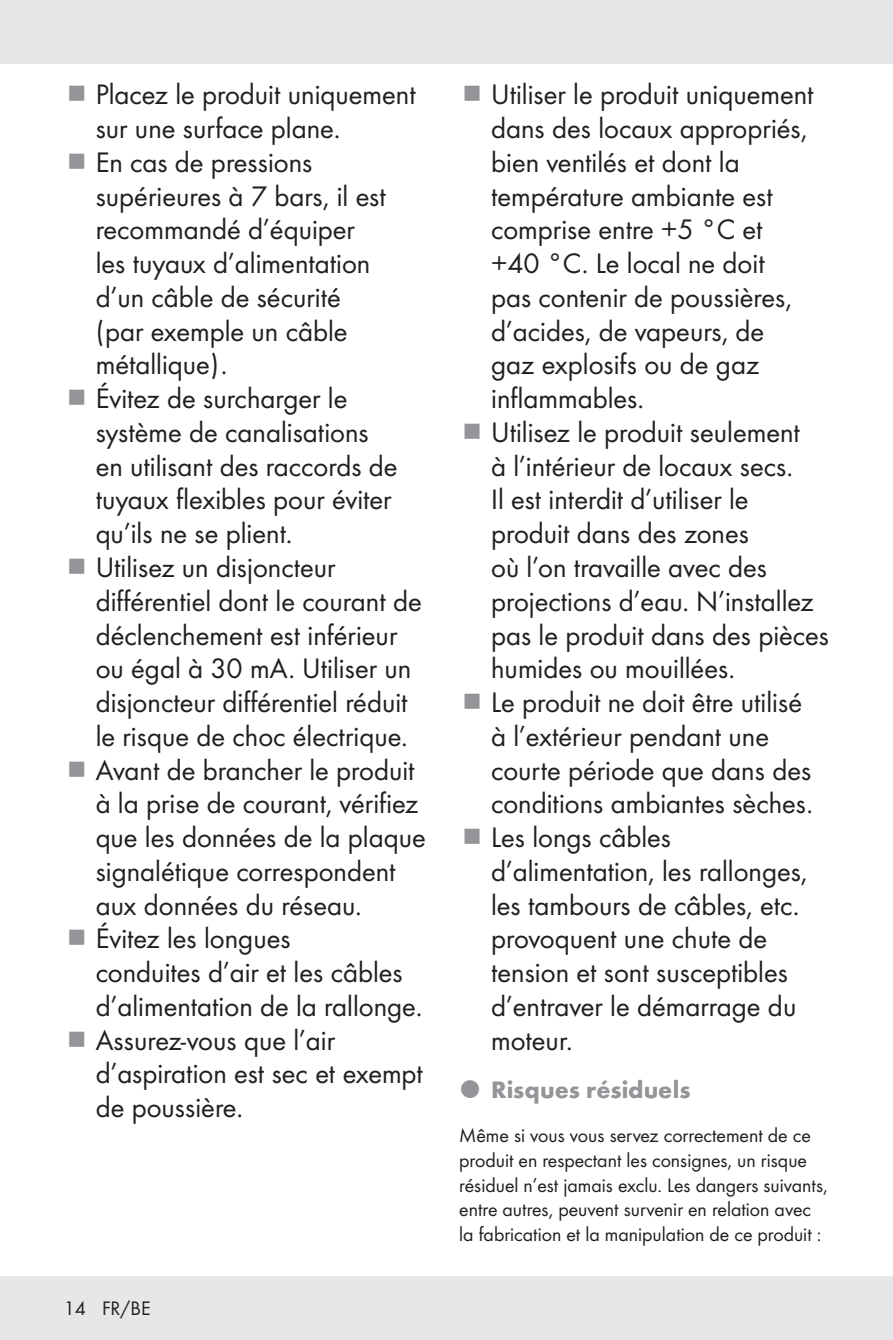
<style>
.page{position:relative;width:893px;height:1340px;background:#fff}
.page>*{position:absolute;margin:0;border:0;box-sizing:border-box;transform-origin:0 0}
.t1{font:29.25px/33.8px "Futura Boo";color:#231f20}
.t2{font:700 24.75px "Futura";color:#939598}
.Body_SB{font:20.25px/24.8px "Futura Boo";color:#231f20}
</style>
<div class="page">
<div style="left:0;top:1276px;width:893px;height:63px;background:#e6e7e9"></div>
<div style="left:0;top:0;width:893px;height:64px;background:#e6e7e9"></div>
<p class="t1" style="left:96px;top:76px;width:322px">Placez le produit uniquement sur une surface plane.</p>
<p class="t1" style="left:96px;top:144px;width:292px">En cas de pressions supérieures à 7 bars, il est recommandé d’équiper les tuyaux d’alimentation d’un câble de sécurité (par exemple un câble métallique).</p>
<p class="t1" style="left:96px;top:380px;width:303px">Évitez de surcharger le système de canalisations en utilisant des raccords de tuyaux flexibles pour éviter qu’ils ne se plient.</p>
<p class="t1" style="left:96px;top:549px;width:328px">Utilisez un disjoncteur différentiel dont le courant de déclenchement est inférieur ou égal à 30 mA. Utiliser un disjoncteur différentiel réduit le risque de choc électrique.</p>
<p class="t1" style="left:96px;top:751px;width:332px">Avant de brancher le produit à la prise de courant, vérifiez que les données de la plaque signalétique correspondent aux données du réseau.</p>
<p class="t1" style="left:96px;top:920px;width:325px">Évitez les longues<br>conduites d’air et les câbles d’alimentation de la rallonge.</p>
<p class="t1" style="left:96px;top:1021px;width:329px">Assurez-vous que l’air d’aspiration est sec et exempt de poussière.</p>
<p class="Body_SB" style="left:64px;top:1295px;width:88px">14 FR/BE</p>
<p class="t1" style="left:491px;top:76px;width:324px">Utiliser le produit uniquement dans des locaux appropriés, bien ventilés et dont la température ambiante est comprise entre +5 °C et +40 °C. Le local ne doit<br>pas contenir de poussières, d’acides, de vapeurs, de gaz explosifs ou de gaz inflammables.</p>
<p class="t1" style="left:491px;top:414px;width:340px">Utilisez le produit seulement<br>à l’intérieur de locaux secs.<br>Il est interdit d’utiliser le produit dans des zones<br>où l’on travaille avec des projections d’eau. N’installez pas le produit dans des pièces humides ou mouillées.</p>
<p class="t1" style="left:491px;top:684px;width:322px">Le produit ne doit être utilisé à l’extérieur pendant une courte période que dans des conditions ambiantes sèches.</p>
<p class="t1" style="left:491px;top:819px;width:318px">Les longs câbles d’alimentation, les rallonges, les tambours de câbles, etc. provoquent une chute de tension et sont susceptibles d’entraver le démarrage du moteur.</p>
<p class="t2" style="left:491px;top:1071px;width:201px">Risques résiduels</p>
<p class="Body_SB" style="left:459px;top:1121px;width:370px">Même si vous vous servez correctement de ce produit en respectant les consignes, un risque résiduel n’est jamais exclu. Les dangers suivants, entre autres, peuvent survenir en relation avec la fabrication et la manipulation de ce produit :</p>
</div>
